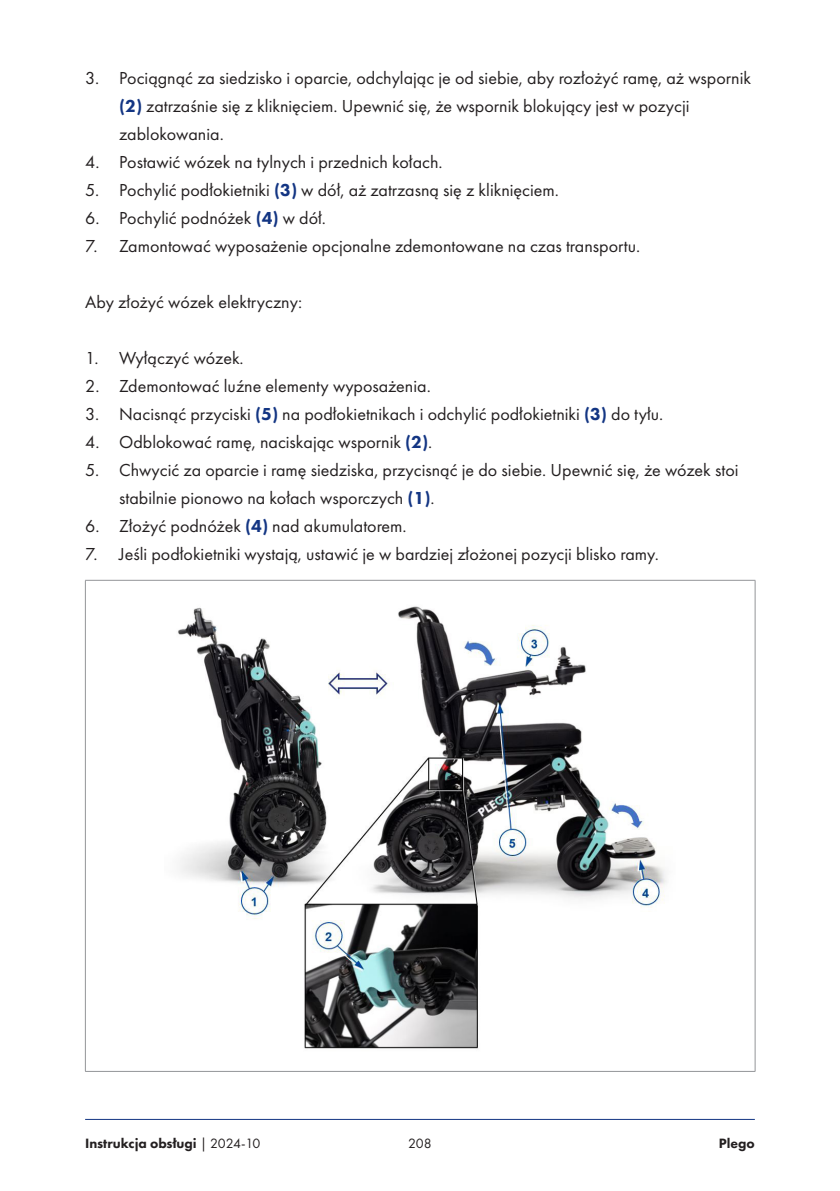
<style>
.page{position:relative;width:840px;height:1191px;background:#fff}
.page>*{position:absolute;margin:0;border:0;box-sizing:border-box;transform-origin:0 0}
.ol_1_continue{font:18px/28px "Futura PT";color:#231f20}
.body_1{font:18px "Futura PT";color:#231f20}
.ol_1{font:18px "Futura PT";color:#231f20}
.t1{font:800 14px "Futura PT";color:#231f20}
.t2{font:14px "Futura PT";color:#231f20}
.s1{font-weight:800;color:#133583}
.s2{font-weight:400}
</style>
<div class="page">
<hr style="left:85px;top:1119px;width:669px;height:1px;background:#133583">
<hr style="left:85px;top:580px;width:670px;height:1px;background:#939598">
<hr style="left:85px;top:580px;width:1px;height:491px;background:#939598">
<hr style="left:754px;top:580px;width:1px;height:491px;background:#939598">
<hr style="left:85px;top:1071px;width:670px;height:1px;background:#939598">
<img style="left:178px;top:606px;width:489px;height:443px">
<p class="ol_1_continue" style="left:119px;top:64px;width:633px;text-indent:-34px">3. Pociągnąć za siedzisko i oparcie, odchylając je od siebie, aby rozłożyć ramę, aż wspornik <span class="s1">(2)</span> zatrzaśnie się z kliknięciem. Upewnić się, że wspornik blokujący jest w pozycji zablokowania.</p>
<p class="ol_1_continue" style="left:85px;top:148px;width:359px">4. Postawić wózek na tylnych i przednich kołach.</p>
<p class="ol_1_continue" style="left:85px;top:176px;width:475px">5. Pochylić podłokietniki <span class="s1">(3)</span> w dół, aż zatrzasną się z kliknięciem.</p>
<p class="ol_1_continue" style="left:85px;top:204px;width:242px">6. Pochylić podnóżek <span class="s1">(4)</span> w dół.</p>
<p class="ol_1_continue" style="left:85px;top:232px;width:556px">7. Zamontować wyposażenie opcjonalne zdemontowane na czas transportu.</p>
<p class="body_1" style="left:85px;top:291px;width:218px">Aby złożyć wózek elektryczny:</p>
<p class="ol_1" style="left:85px;top:347px;width:160px">1. Wyłączyć wózek.</p>
<p class="ol_1_continue" style="left:85px;top:372px;width:347px">2. Zdemontować luźne elementy wyposażenia.</p>
<p class="ol_1_continue" style="left:85px;top:400px;width:579px">3. Nacisnąć przyciski <span class="s1">(5)</span> na podłokietnikach i odchylić podłokietniki <span class="s1">(3)</span> do tyłu.</p>
<p class="ol_1_continue" style="left:85px;top:428px;width:348px">4. Odblokować ramę, naciskając wspornik <span class="s1">(2)</span>.</p>
<p class="ol_1_continue" style="left:119px;top:456px;width:620px;text-indent:-34px">5. Chwycić za oparcie i ramę siedziska, przycisnąć je do siebie. Upewnić się, że wózek stoi stabilnie pionowo na kołach wsporczych <span class="s1">(1)</span>.</p>
<p class="ol_1_continue" style="left:85px;top:512px;width:323px">6. Złożyć podnóżek <span class="s1">(4)</span> nad akumulatorem.</p>
<p class="ol_1_continue" style="left:85px;top:540px;width:575px">7. Jeśli podłokietniki wystają, ustawić je w bardziej złożonej pozycji blisko ramy.</p>
<p class="t1" style="left:85px;top:1135px;width:177px">Instrukcja obsługi <span class="s2">| 2024-10</span></p>
<p class="t2" style="left:408px;top:1135px;width:25px">208</p>
<p class="t1" style="left:718px;top:1135px;width:37px">Plego</p>
</div>
